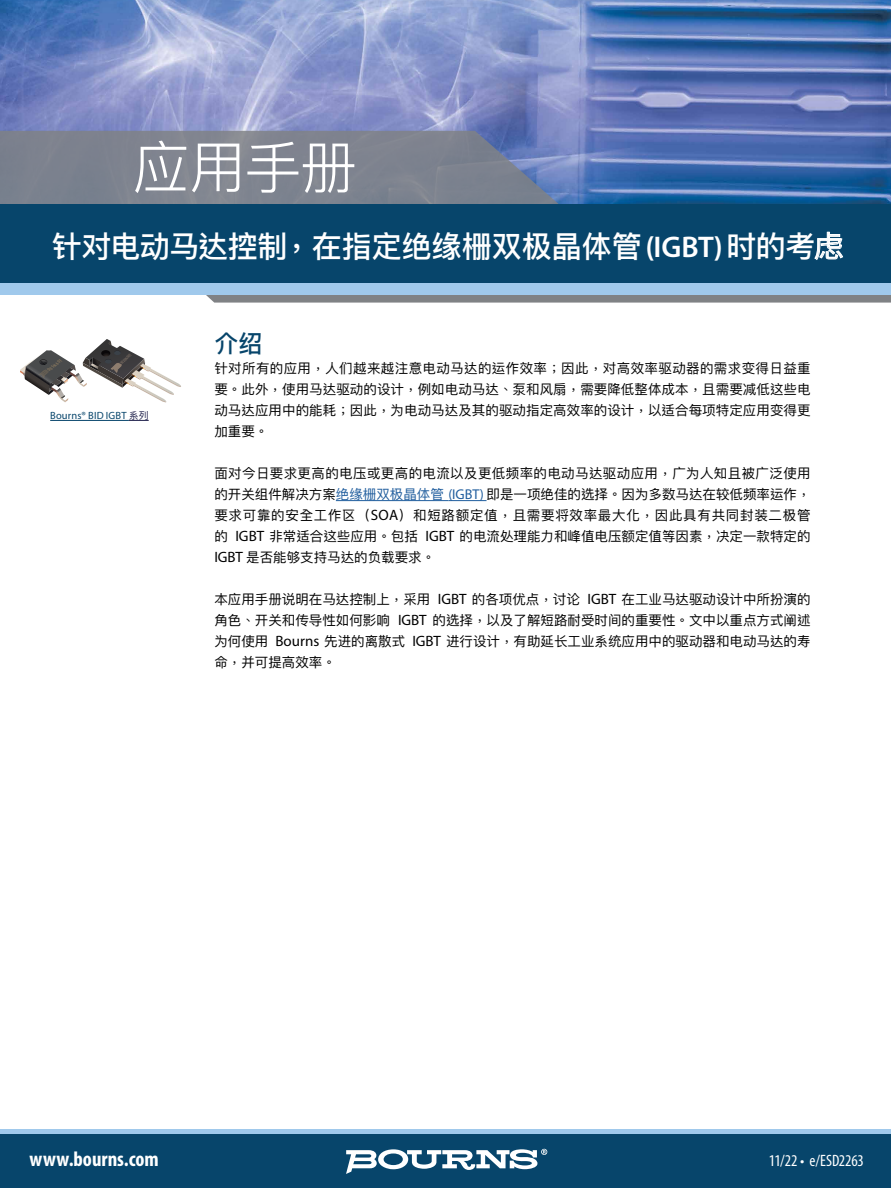
<style>
.page{position:relative;width:891px;height:1188px;background:#fff}
.page>*{position:absolute;margin:0;border:0;box-sizing:border-box;transform-origin:0 0}
.t1{font:300 57px "Ping Fang TC";color:#fff}
.t2{font:500 30px "Ping Fang HK";color:#fff}
.t3{font:500 24px "Ping Fang TC";color:#07456b}
.t4{font:700 condensed 21px "Myriad Pro";color:#fff}
.t5{font:condensed 16.5px "Myriad Pro";letter-spacing:-.01em;color:#fff}
.t6{font:13.5px/21px "Ping Fang TC";color:#000;text-align:justify}
.t7{font:10.5px "Myriad Pro";letter-spacing:.015em;color:#07456b}
.t8{font:italic 600 condensed 4.8px "Myriad Pro";color:#8e7b5f;scale:.94 1}
.t9{font:italic condensed 4.5px "Myriad Pro";color:#8e7d6e;scale:.94 1}
.s1{font-family:"Myriad Pro";font-weight:700;font-stretch:condensed}
.s2{font-family:"Myriad Pro";font-weight:600}
.s3{font-family:"Taipei Sans TC Beta";font-weight:400}
.s4{font-family:"Ping Fang HK";font-size:9.9px;color:#22234d}
.s5{color:#215e9e}
.s6{font-family:"Myriad Pro";font-size:14.25px;color:#215e9e}
.s7{font-family:"Myriad Pro";font-size:15px}
</style>
<div class="page">
<img style="left:0;top:0;width:891px;height:204px">
<svg style="left:0;top:131px;width:580px;height:73px;background:#7c8393"></svg>
<svg style="left:206px;top:295px;width:685px;height:8px;background:#87898c"></svg>
<div style="left:0;top:206px;width:891px;height:89px;background:#a0c9ec"></div>
<div style="left:0;top:204px;width:891px;height:79px;background:#07456b"></div>
<svg style="left:0;top:1129px;width:891px;height:6px;background:#86b3d6"></svg>
<div style="left:0;top:1135px;width:891px;height:53px;background:#07456b"></div>
<svg style="left:346px;top:1149px;width:201px;height:25px"></svg>
<hr style="left:50px;top:420px;width:79px;height:1px;background:#07456b">
<svg style="left:129px;top:420px;width:20px;height:1px"></svg>
<hr style="left:336px;top:500px;width:113px;height:1px;background:#215e9e">
<hr style="left:449px;top:500px;width:38px;height:1px;background:#215e9e">
<svg style="left:20px;top:339px;width:161px;height:63px"></svg>
<h1 class="t1" style="left:133px;top:132px;width:226px">应用手册</h1>
<h2 class="t2" style="left:52px;top:228px;width:793px">针对电动马达控制，在指定绝缘栅双极晶体管 <span class="s1">(</span><span class="s2">IGBT</span><span class="s1">)</span> 时的考<span class="s3">虑</span></h2>
<p class="t8" style="left:47px;top:368px;width:19px;rotate:-39deg">D05N60T</p>
<p class="t9" style="left:120px;top:361px;width:16px;rotate:-44deg">W20N60T</p>
<p class="t7" style="left:50px;top:409px;width:100px">Bourns® BID IGBT <span class="s4">系列</span></p>
<h3 class="t3" style="left:214px;top:329px;width:49px">介绍</h3>
<p class="t6" style="left:214px;top:357px;width:598px">针对所有的应用，人们越来越注意电动马达的运作效率；因此，对高效率驱动器的需求变得日益重要。此外，使用马达驱动的设计，例如电动马达、泵和风扇，需要降低整体成本，且需要减低这些电动马达应用中的能耗；因此，为电动马达及其的驱动指定高效率的设计，以适合每项特定应用变得更加重要。</p>
<p class="t6" style="left:214px;top:462px;width:598px">面对今日要求更高的电压或更高的电流以及更低频率的电动马达驱动应用，广为人知且被广泛使用的开关组件解决方案<span class="s5">绝缘栅双极晶体管</span> <span class="s6">(IGBT)</span> 即是一项绝佳的选择。因为多数马达在较低频率运作，要求可靠的安全工作区（<span class="s7">SOA</span>）和短路额定值，且需要将效率最大化，因此具有共同封装二极管的 <span class="s7">IGBT</span> 非常适合这些应用。包括 <span class="s7">IGBT</span> 的电流处理能力和峰值电压额定值等因素，决定一款特定的<span class="s7">IGBT</span> 是否能够支持马达的负载要求。</p>
<p class="t6" style="left:214px;top:588px;width:598px">本应用手册说明在马达控制上，采用 <span class="s7">IGBT</span> 的各项优点，讨论 <span class="s7">IGBT</span> 在工业马达驱动设计中所扮演的角色、开关和传导性如何影响 <span class="s7">IGBT</span> 的选择，以及了解短路耐受时间的重要性。文中以重点方式阐述为何使用 <span class="s7">Bourns</span> 先进的离散式 <span class="s7">IGBT</span> 进行设计，有助延长工业系统应用中的驱动器和电动马达的寿命，并可提高效率。</p>
<h3 class="t4" style="left:30px;top:1146px;width:131px">www.bourns.com</h3>
<p class="t5" style="left:769px;top:1150px;width:97px">11/22 • e/ESD2263</p>
</div>
